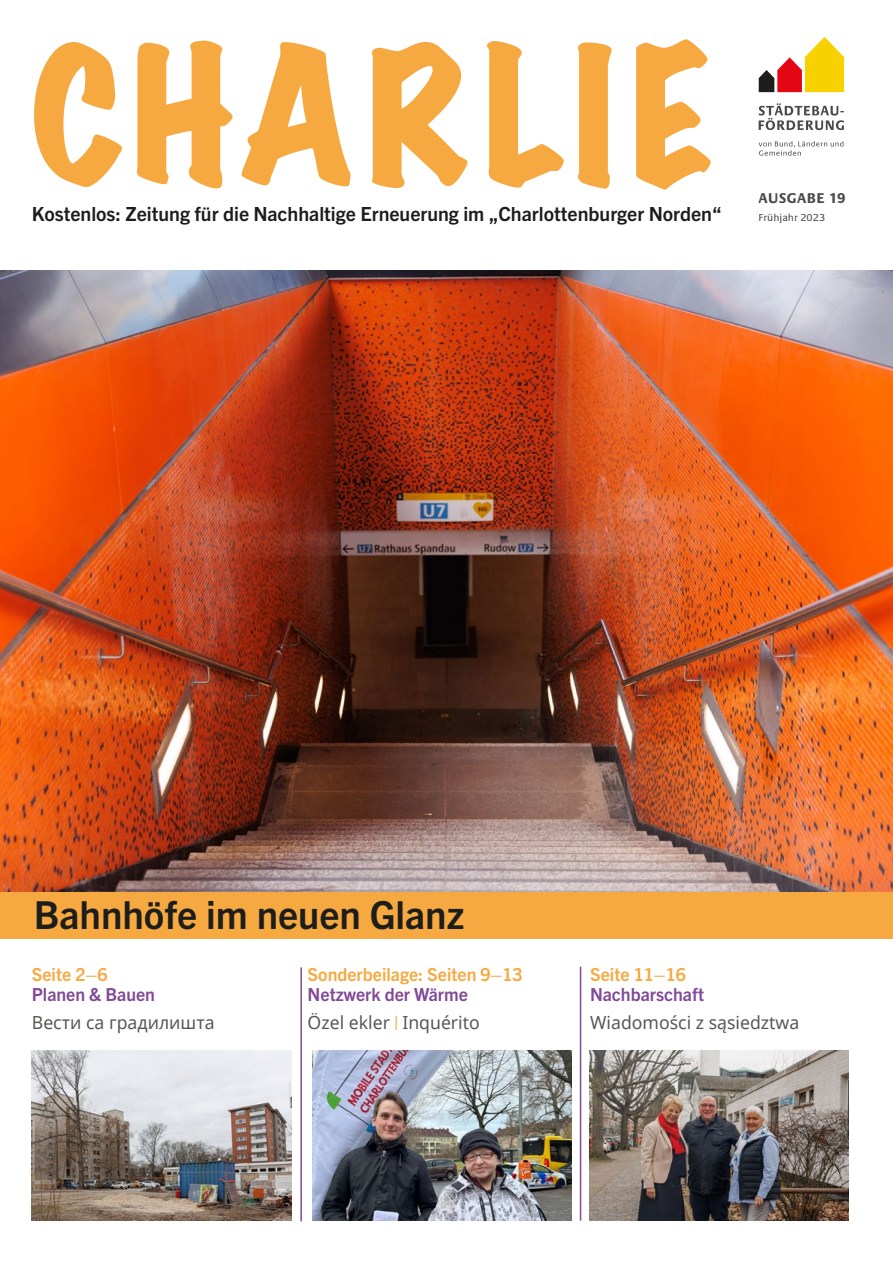
<style>
.page{position:relative;width:893px;height:1263px;background:#fff}
.page>*{position:absolute;margin:0;border:0;box-sizing:border-box;transform-origin:0 0}
.t1{font:expanded 169.5px "Marker Felt";letter-spacing:.07em;color:#f7a941}
.C-01-Head{font:700 38.7px "Trade Gothic Next LT Pro";color:#1d1d1b}
.t2{font:700 19.5px "Trade Gothic Next LT Pro";color:#1d1d1b}
.C-Anreisser{font:18px "Noto Sans";color:#575756}
.C-Anreisser-2{font:700 18px/19.5px "Trade Gothic Next LT Pro";color:#814997}
.C-Anreisser-3{font:700 18px/19.5px "Trade Gothic Next LT Pro";color:#f7a941}
.t3{font:700 14.7px "Praxis";letter-spacing:.03em;color:#4a4a49}
.t4{font:10.5px "Praxis";color:#4a4a49}
.s1{color:#f7a941}
.s2{color:#814997}
.s3{font-family:"Trade Gothic Next LT Pro";font-weight:700;color:#f7a941}
</style>
<div class="page">
<svg style="left:759px;top:37px;width:85px;height:55px"></svg>
<svg style="left:759px;top:141px;width:84px;height:15px"></svg>
<svg style="left:759px;top:103px;width:85px;height:27px"></svg>
<hr style="left:300px;top:967px;width:2px;height:254px;background:#814997">
<hr style="left:580px;top:967px;width:1px;height:253px;background:#814997">
<div style="left:0;top:891px;width:893px;height:48px;background:#f7a941"></div>
<img style="left:32px;top:1050px;width:259px;height:170px">
<img style="left:0;top:270px;width:893px;height:621px">
<img style="left:589px;top:1050px;width:259px;height:170px">
<img style="left:312px;top:1050px;width:260px;height:170px">
<h1 class="t1" style="left:32px;top:-18px;width:682px">CΗARLIE</h1>
<p class="t2" style="left:32px;top:201px;width:691px">Kostenlos: Zeitung für die Nachhaltige Erneuerung im „Charlottenburger Norden“</p>
<p class="t3" style="left:759px;top:190px;width:88px">AUSGABE 19</p>
<p class="t4" style="left:759px;top:212px;width:68px">Frühjahr 2023</p>
<p class="C-01-Head" style="left:34px;top:888px;width:432px">Bahnhöfe im neuen Glanz</p>
<p class="C-Anreisser-2" style="left:32px;top:964px;width:125px"><span class="s1">Seite 2–6<br></span>Planen &amp; Bauen</p>
<p class="C-Anreisser" style="left:32px;top:1010px;width:184px">Вести са градилишта</p>
<p class="C-Anreisser-3" style="left:308px;top:964px;width:217px">Sonderbeilage: Seiten 9–13<br><span class="s2">Netzwerk der Wärme</span></p>
<p class="C-Anreisser" style="left:308px;top:1010px;width:174px">Özel ekler <span class="s3">|</span> Inquérito</p>
<p class="C-Anreisser-2" style="left:590px;top:964px;width:115px"><span class="s1">Seite 11–16<br></span>Nachbarschaft</p>
<p class="C-Anreisser" style="left:590px;top:1010px;width:211px">Wiadomości z sąsiedztwa</p>
</div>
